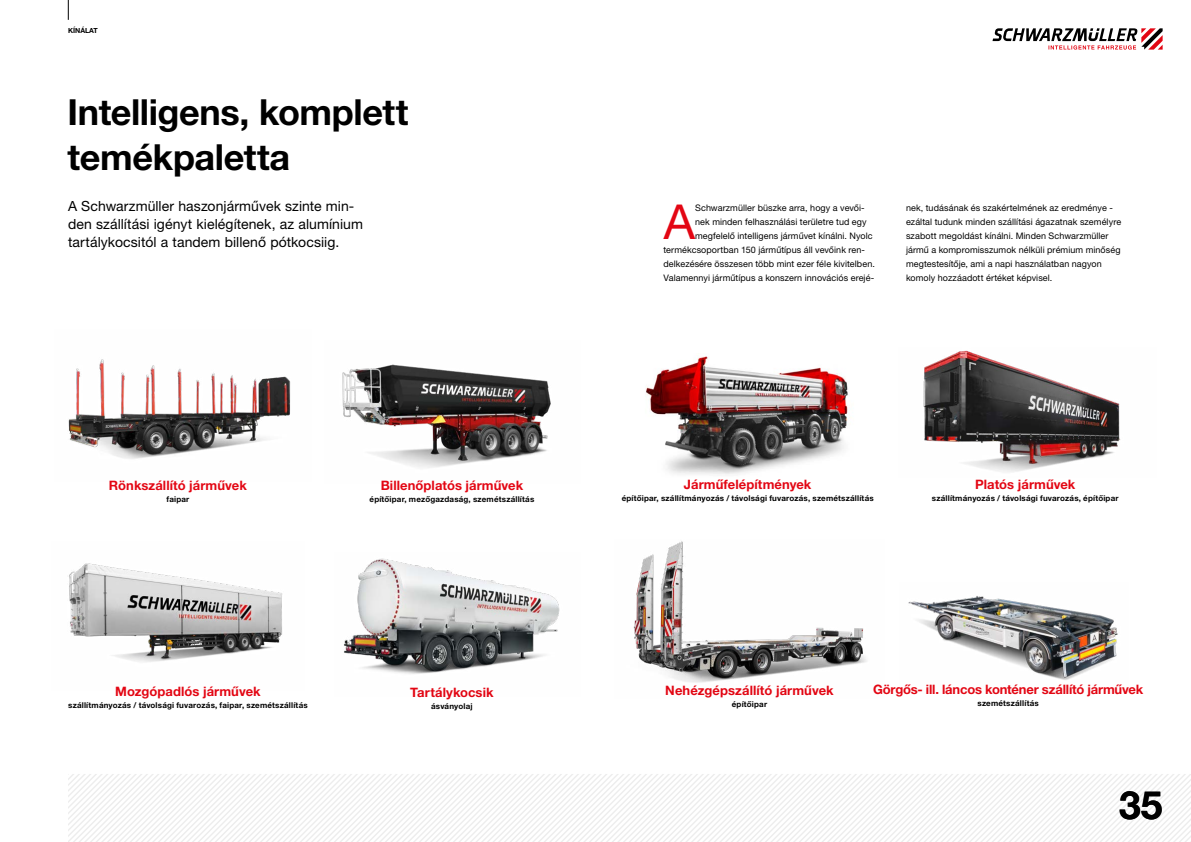
<style>
.page{position:relative;width:1191px;height:842px;background:#fff}
.page>*{position:absolute;margin:0;border:0;box-sizing:border-box;transform-origin:0 0}
.t1{font:48.2px "Helvetica Neue LT Pro";color:#e30613}
.t2{font:700 39px "Helvetica Neue LT Pro";color:#000}
.t3{font:700 36px/45px "Helvetica Neue LT Pro";letter-spacing:-.01em;color:#000}
.t4{font:14px/18px "Helvetica Neue LT Pro";letter-spacing:.005em;color:#000}
.t5{font:700 13px "Helvetica Neue LT Pro";letter-spacing:.005em;color:#e30613}
.t6{font:700 13px "Helvetica Neue LT Pro";letter-spacing:-.015em;color:#e30613}
.t7{font:9px/14px "Helvetica Neue LT Pro";letter-spacing:.01em;color:#000}
.t8{font:700 8px "Helvetica Neue LT Pro";letter-spacing:.02em;color:#000}
.t9{font:700 7px "Helvetica Neue LT Pro";color:#000}
</style>
<div class="page">
<svg style="left:68px;top:774px;width:1123px;height:68px"></svg>
<svg style="left:992px;top:28px;width:170px;height:22px"></svg>
<svg style="left:68px;top:0;width:1px;height:20px"></svg>
<img style="left:68px;top:359px;width:223px;height:100px">
<img style="left:923px;top:350px;width:198px;height:122px">
<img style="left:69px;top:563px;width:213px;height:99px">
<img style="left:342px;top:364px;width:209px;height:104px">
<img style="left:633px;top:541px;width:234px;height:142px">
<img style="left:344px;top:558px;width:216px;height:116px">
<img style="left:646px;top:356px;width:202px;height:118px">
<img style="left:908px;top:596px;width:210px;height:84px">
<p class="t9" style="left:68px;top:27px;width:31px">KÍNÁLAT</p>
<h3 class="t3" style="left:68px;top:89px;width:342px">Intelligens, komplett temékpaletta</h3>
<h3 class="t4" style="left:68px;top:197px;width:296px">A Schwarzmüller haszonjárművek szinte min&shy;den szállítási igényt kielégítenek, az alumínium tartálykocsitól a tandem billenő pótkocsiig.</h3>
<h1 class="t1" style="left:664px;top:192px;width:33px">A</h1>
<p class="t7" style="left:695px;top:201px;width:171px">Schwarzmüller büszke arra, hogy a vevői-</p>
<p class="t7" style="left:695px;top:215px;width:173px">nek minden felhasználási területre tud egy</p>
<p class="t7" style="left:695px;top:229px;width:179px">megfelelő intelligens járművet kínálni. Nyolc</p>
<p class="t7" style="left:663px;top:243px;width:203px">termékcsoportban 150 járműtípus áll vevőink ren-</p>
<p class="t7" style="left:663px;top:257px;width:213px">delkezésére összesen több mint ezer féle kivitelben.</p>
<p class="t7" style="left:663px;top:271px;width:212px">Valamennyi járműtípus a konszern innovációs erejé-</p>
<p class="t7" style="left:906px;top:201px;width:217px">nek, tudásának és szakértelmének az eredménye - ezáltal tudunk minden szállítási ágazatnak személyre szabott megoldást kínálni. Minden Schwarzmüller jármű a kompromisszumok nélküli prémium minőség megtestesítője, ami a napi használatban nagyon komoly hozzáadott értéket képvisel.</p>
<h3 class="t5" style="left:109px;top:477px;width:139px">Rönkszállító járművek</h3>
<p class="t8" style="left:166px;top:494px;width:24px">faipar</p>
<h3 class="t5" style="left:381px;top:477px;width:144px">Billenőplatós járművek</h3>
<p class="t8" style="left:369px;top:494px;width:166px">építőipar, mezőgazdaság, szemétszállítás</p>
<h3 class="t5" style="left:684px;top:476px;width:129px">Járműfelépítmények</h3>
<p class="t8" style="left:621px;top:493px;width:253px">építőipar, szállítmányozás / távolsági fuvarozás, szemétszállítás</p>
<h3 class="t5" style="left:975px;top:476px;width:102px">Platós járművek</h3>
<p class="t8" style="left:932px;top:493px;width:188px">szállítmányozás / távolsági fuvarozás, építőipar</p>
<h3 class="t5" style="left:115px;top:683px;width:147px">Mozgópadlós járművek</h3>
<p class="t8" style="left:68px;top:700px;width:241px">szállítmányozás / távolsági fuvarozás, faipar, szemétszállítás</p>
<h3 class="t5" style="left:410px;top:684px;width:85px">Tartálykocsik</h3>
<p class="t8" style="left:431px;top:701px;width:43px">ásványolaj</p>
<h3 class="t5" style="left:665px;top:683px;width:170px">Nehézgépszállító járművek</h3>
<p class="t8" style="left:732px;top:700px;width:37px">építőipar</p>
<h3 class="t6" style="left:873px;top:682px;width:272px">Görgős- ill. láncos konténer szállító járművek</h3>
<p class="t8" style="left:977px;top:698px;width:63px">szemétszállítás</p>
<h2 class="t2" style="left:1119px;top:781px;width:45px">35</h2>
</div>
